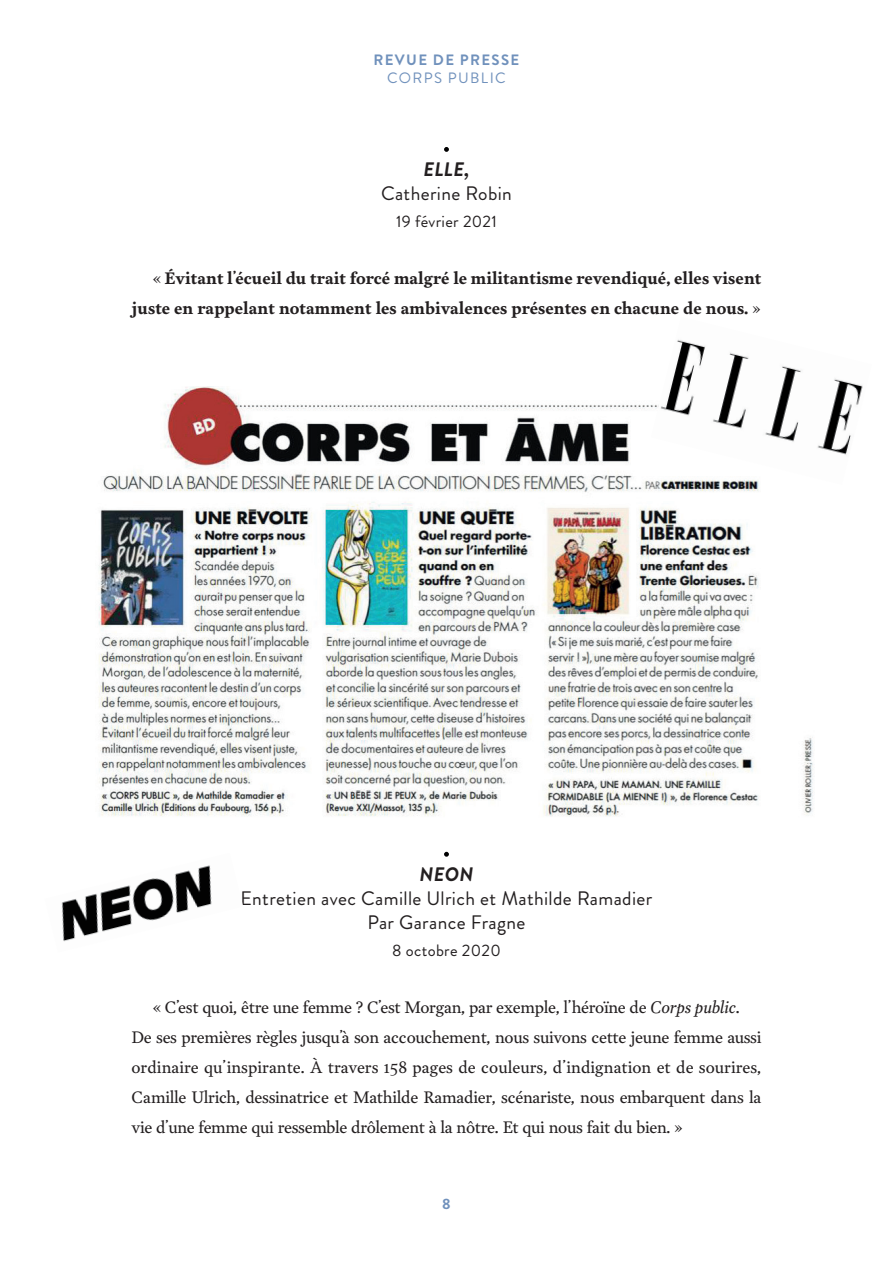
<style>
.page{position:relative;width:893px;height:1263px;background:#fff}
.page>*{position:absolute;margin:0;border:0;box-sizing:border-box;transform-origin:0 0}
.t1{font:19.5px/24px "Brandon Grotesque";letter-spacing:.02em;color:#231f20;text-align:center}
.t2{font:italic 700 19.5px "Brandon Grotesque";letter-spacing:.02em;color:#231f20}
.t3{font:16.5px/30px "Garvis Pro";letter-spacing:-.02em;color:#231f20}
.t4{font:700 16.5px/30px "Garvis Pro";color:#231f20;text-align:right}
.t5{font:16.5px "Brandon Grotesque";letter-spacing:.02em;color:#231f20}
.t6{font:700 15px "Brandon Grotesque";letter-spacing:.09em;color:#7091bc}
.t7{font:15px "Brandon Grotesque";letter-spacing:.09em;color:#7091bc}
.s1{font-weight:400}
.s2{font-style:italic}
</style>
<div class="page">
<svg style="left:444px;top:147px;width:5px;height:5px"></svg>
<svg style="left:444px;top:852px;width:5px;height:5px"></svg>
<img style="left:98px;top:386px;width:715px;height:431px">
<img style="left:61px;top:865px;width:151px;height:77px">
<img style="left:651px;top:339px;width:212px;height:146px">
<p class="t6" style="left:373px;top:49px;width:147px">REVUE DE PRESSE</p>
<p class="t7" style="left:387px;top:67px;width:120px">CORPS PUBLIC</p>
<p class="t2" style="left:423px;top:155px;width:47px">ELLE,</p>
<p class="t1" style="left:381px;top:181px;width:132px">Catherine Robin</p>
<p class="t5" style="left:396px;top:210px;width:102px">19 février 2021</p>
<p class="t4" style="left:132px;top:262px;width:631px"><span class="s1">«</span> Évitant l’écueil du trait forcé malgré le militantisme revendiqué, elles visent juste en rappelant notamment les ambivalences présentes en chacune de nous. <span class="s1">»</span></p>
<p class="t2" style="left:419px;top:860px;width:56px">NEON</p>
<p class="t1" style="left:241px;top:886px;width:413px">Entretien avec Camille Ulrich et Mathilde Ramadier<br>Par Garance Fragne</p>
<p class="t5" style="left:392px;top:939px;width:110px">8 octobre 2020</p>
<p class="t3" style="left:132px;top:991px;width:631px;text-indent:21px">« C’est quoi, être une femme ? C’est Morgan, par exemple, l’héroïne de <span class="s2">Corps public</span>.<br>De ses premières règles jusqu’à son accouchement, nous suivons cette jeune femme aussi ordinaire qu’inspirante. À travers 158 pages de couleurs, d’indignation et de sourires, Camille Ulrich, dessinatrice et Mathilde Ramadier, scénariste, nous embarquent dans la vie d’une femme qui ressemble drôlement à la nôtre. Et qui nous fait du bien. »</p>
<p class="t6" style="left:442px;top:1193px;width:10px">8</p>
</div>
